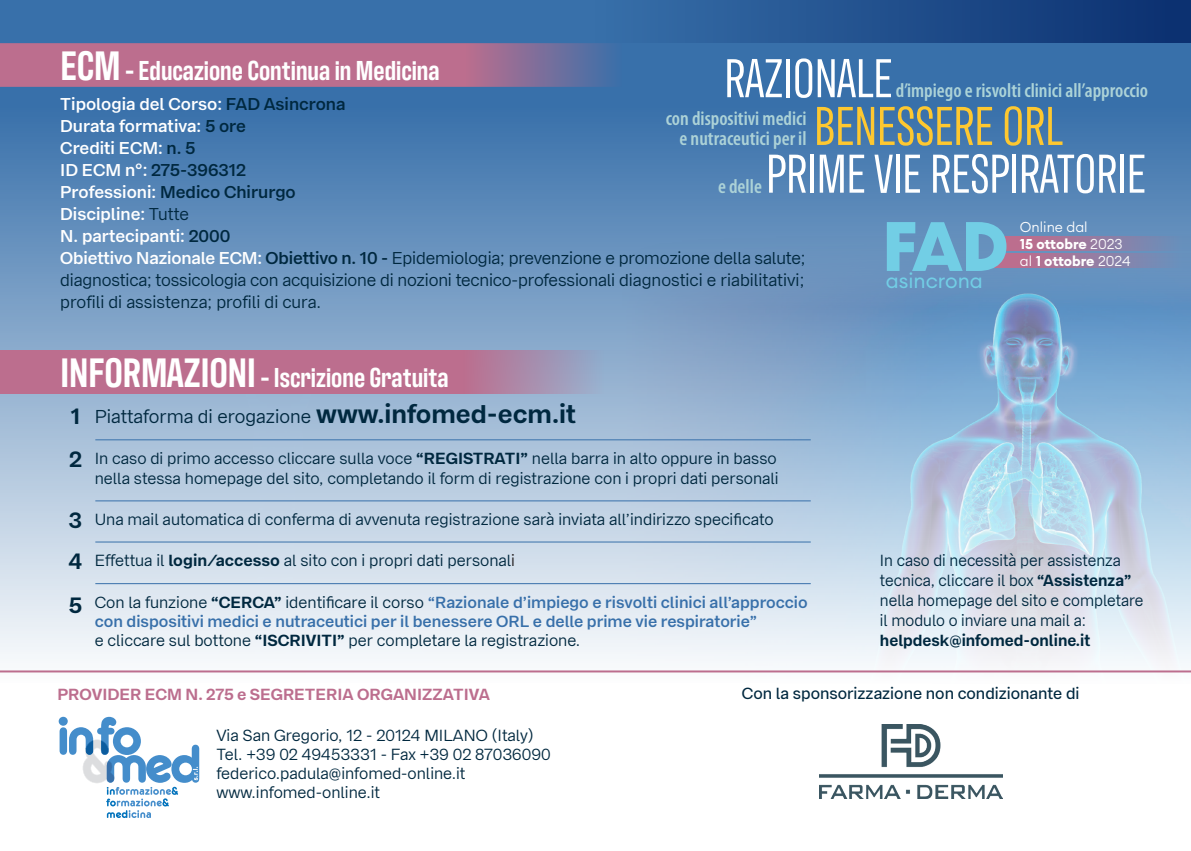
<style>
.page{position:relative;width:1191px;height:851px;background:#fff}
.page>*{position:absolute;margin:0;border:0;box-sizing:border-box;transform-origin:0 0}
.t1{font:700 59.2px "Dazzle Unicase";color:#72cee5;scale:1.06 1}
.t2{font:55.8px "Antarctican Headline";color:#fff}
.t3{font:55.8px "Antarctican Headline";color:#fec830}
.t4{font:600 28px "Antarctican Headline";color:#fff}
.t5{font:700 22px "Bay Wa Sans";color:#00283f}
.t6{font:20.6px "Euclid Circular A";color:#72cee5}
.t7{font:600 condensed 20px "Myriad Pro";color:#acd2d7}
.t8{font:18.6px "Bay Wa Sans";color:#00283f}
.t9{font:17px/22px "Bay Wa Sans";letter-spacing:-.01em;color:#00283f}
.t10{font:600 17px "Bay Wa Sans";color:#fff}
.t11{font:600 17px "Bay Wa Sans";color:#00283f}
.t12{font:16px/19.2px "Bay Wa Sans";color:#00283f}
.t13{font:600 16px/19.2px "Bay Wa Sans";color:#3870aa}
.t14{font:16px/20px "Bay Wa Sans";color:#00283f;scale:.96 1}
.t15{font:700 16px "Bay Wa Sans";color:#bc6e8e}
.t16{font:500 16px "Bay Wa Sans";color:#00283f}
.t17{font:700 16px "Bay Wa Sans";color:#00283f;scale:.96 1}
.t18{font:700 14px "Euclid Circular A";color:#fff}
.t19{font:300 14px "Euclid Circular A";color:#fff}
.s1{font-size:42px}
.s2{color:#acd4d8}
.s3{color:#00283f}
.s4{color:#fff}
.s5{font-weight:400;color:#00283f}
.s6{font-weight:600;color:#fff}
.s7{font-weight:600}
.s8{font-weight:300}
.s9{font-weight:700;font-size:25.4px}
.s10{font-weight:700}
.s11{color:#231f20}
.s12{font-weight:700;color:#00283f}
</style>
<div class="page">
<svg style="left:0;top:0;width:1191px;height:229px;background:#467ab0"></svg>
<img style="left:0;top:229px;width:1191px;height:444px">
<svg style="left:0;top:43px;width:621px;height:44px;background:#aa6e91"></svg>
<svg style="left:0;top:350px;width:866px;height:43px;background:#a985a5"></svg>
<hr style="left:95px;top:439px;width:715px;height:1px;background:#3870aa">
<hr style="left:95px;top:500px;width:715px;height:1px;background:#3870aa">
<hr style="left:95px;top:541px;width:715px;height:1px;background:#3870aa">
<hr style="left:95px;top:583px;width:715px;height:1px;background:#3870aa">
<svg style="left:1001px;top:236px;width:190px;height:15px;background:#957ca2"></svg>
<svg style="left:992px;top:253px;width:199px;height:15px;background:#967da3"></svg>
<div style="left:510px;top:0;width:681px;height:43px;background:linear-gradient(to right,#3d77b0,#0b3070)"></div>
<hr style="left:0;top:670px;width:1191px;height:2px;background:#bc6e8e">
<svg style="left:59px;top:716px;width:140px;height:101px"></svg>
<img style="left:819px;top:724px;width:183px;height:74px">
<p class="t4" style="left:60px;top:51px;width:381px"><span class="s1">ECM</span> - Educazione Continua in Medicina</p>
<p class="t2" style="left:724px;top:40px;width:170px">RAZIONALE</p>
<p class="t3" style="left:814px;top:88px;width:250px">BENESSERE ORL</p>
<p class="t2" style="left:766px;top:136px;width:381px">PRIME VIE RESPIRATORIE</p>
<p class="t7" style="left:895px;top:80px;width:254px">d’impiego <span class="s2">e risvolti clinici a</span>ll’approccio</p>
<p class="t10" style="left:60px;top:93px;width:287px">Tipologia del Corso: <span class="s3">FAD Asincrona</span></p>
<p class="t10" style="left:60px;top:115px;width:187px">Durata formativa: <span class="s3">5 ore</span></p>
<p class="t10" style="left:60px;top:137px;width:137px">Crediti ECM: <span class="s3">n. 5</span></p>
<p class="t11" style="left:60px;top:159px;width:187px"><span class="s4">ID ECM n°:</span> 275-396312</p>
<p class="t11" style="left:60px;top:181px;width:237px"><span class="s4">Professioni:</span> Medico Chirurgo</p>
<p class="t10" style="left:60px;top:203px;width:130px">Discipline: <span class="s5">Tutte</span></p>
<p class="t10" style="left:60px;top:225px;width:172px">N. partecipanti: <span class="s3">2000</span></p>
<p class="t9" style="left:60px;top:247px;width:746px"><span class="s6">Obiettivo Nazionale ECM:</span> <span class="s7">Obiettivo n. 10 -</span> Epidemiologia; prevenzione e promozione della salute; diagnostica; tossicologia con acquisizione di nozioni tecnico-professionali diagnostici e riabilitativi;</p>
<p class="t9" style="left:60px;top:291px;width:262px">profili di assistenza; profili di cura.</p>
<p class="t7" style="left:665px;top:107px;width:142px">con dispositivi medici</p>
<p class="t7" style="left:679px;top:127px;width:129px">e nutraceutici per il</p>
<p class="t7" style="left:718px;top:175px;width:45px">e delle</p>
<p class="t19" style="left:1020px;top:218px;width:69px">Online dal</p>
<p class="t18" style="left:1020px;top:235px;width:104px">15 ottobre <span class="s8">2023</span></p>
<p class="t18" style="left:1020px;top:252px;width:112px"><span class="s8">al</span> 1 ottobre <span class="s8">2024</span></p>
<p class="t1" style="left:882px;top:200px;width:120px">FAD</p>
<p class="t6" style="left:885px;top:268px;width:99px">asincrona</p>
<p class="t4" style="left:60px;top:358px;width:390px"><span class="s1">INFORMAZIONI</span> - Iscrizione Gratuita</p>
<p class="t8" style="left:95px;top:405px;width:483px">Piattaforma di erogazione <span class="s9">www.infomed-ecm.it</span></p>
<p class="t5" style="left:71px;top:402px;width:11px">1</p>
<p class="t5" style="left:69px;top:445px;width:14px">2</p>
<p class="t12" style="left:95px;top:449px;width:685px">In caso di primo accesso cliccare sulla voce <span class="s10">“REGISTRATI”</span> nella barra in alto oppure in basso nella stessa homepage del sito, completando il form di registrazione con i propri dati personali</p>
<p class="t12" style="left:95px;top:509px;width:680px">Una mail automatica di conferma di avvenuta registrazione sarà inviata all’indirizzo specificato</p>
<p class="t5" style="left:69px;top:506px;width:15px">3</p>
<p class="t5" style="left:69px;top:547px;width:15px">4</p>
<p class="t5" style="left:69px;top:591px;width:15px">5</p>
<p class="t12" style="left:95px;top:551px;width:422px">Effettua il <span class="s10">login/accesso</span> al sito con i propri dati personal<span class="s11">i</span></p>
<p class="t13" style="left:95px;top:592px;width:714px"><span class="s5">Con la funzione</span> <span class="s12">“CERCA”</span> <span class="s5">identificare il corso</span> “Razionale d’impiego e risvolti clinici all’approccio con dispositivi medici e nutraceutici per il benessere ORL e delle prime vie respiratorie”</p>
<p class="t12" style="left:95px;top:631px;width:487px">e cliccare sul bottone <span class="s10">“ISCRIVITI”</span> per completare la registrazione.</p>
<p class="t14" style="left:880px;top:550px;width:276px">In caso di necessità per assistenza tecnica, cliccare il box <span class="s10">“Assistenza” </span>nella homepage del sito e completare il modulo o inviare una mail a:</p>
<p class="t17" style="left:880px;top:630px;width:221px">helpdesk@infomed-online.it</p>
<p class="t15" style="left:57px;top:684px;width:434px">PROVIDER ECM N. 275 e SEGRETERIA ORGANIZZATIVA</p>
<p class="t16" style="left:742px;top:683px;width:339px">Con la sponsorizzazione non condizionante di</p>
<p class="t12" style="left:216px;top:725px;width:319px">Via San Gregorio, 12 - 20124 MILANO (Italy)</p>
<p class="t12" style="left:216px;top:744px;width:336px">Tel. +39 02 49453331 - Fax +39 02 87036090</p>
<p class="t12" style="left:216px;top:763px;width:251px">federico.padula@infomed-online.it</p>
<p class="t12" style="left:216px;top:783px;width:165px">www.infomed-online.it</p>
</div>
